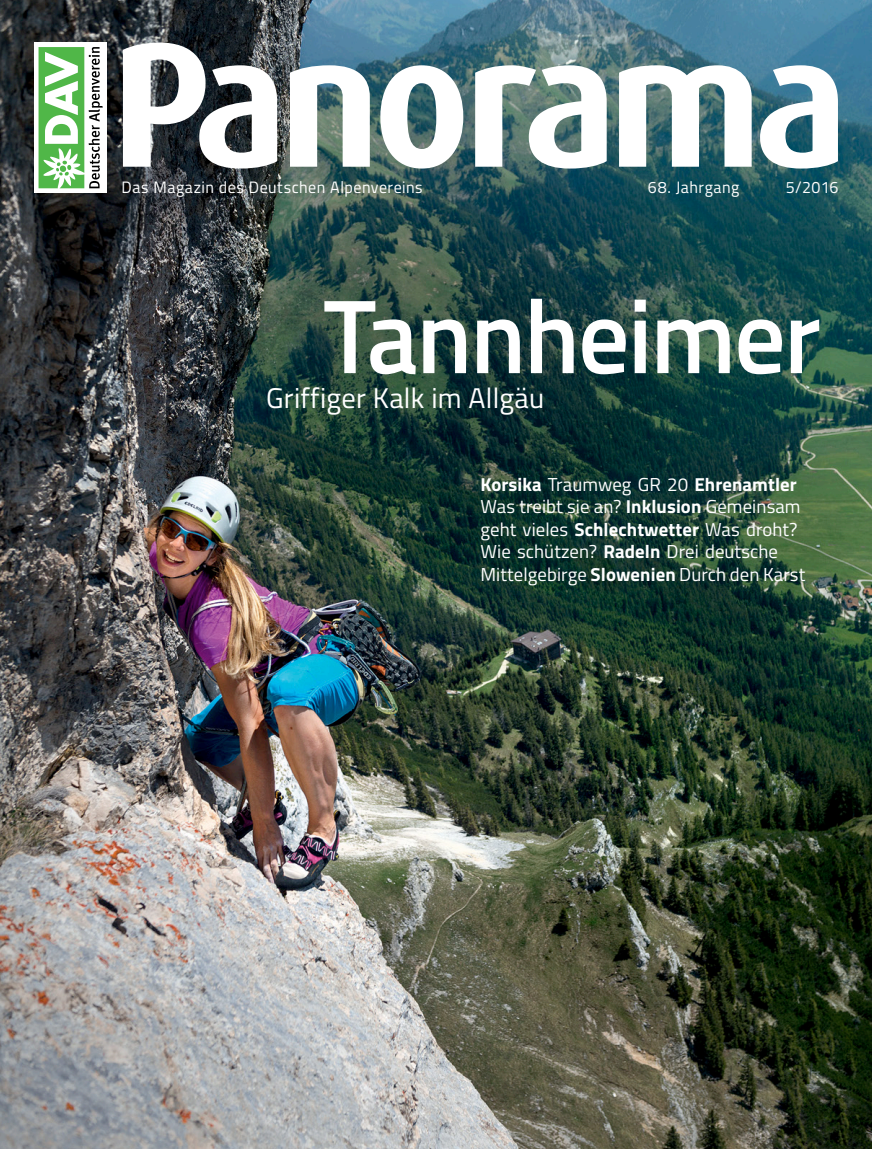
<style>
.page{position:relative;width:872px;height:1149px;background:#fff}
.page>*{position:absolute;margin:0;border:0;box-sizing:border-box;transform-origin:0 0}
.t1{font:600 105px "Titillium";letter-spacing:-.02em;color:#fff}
.t2{font:28.5px "Titillium";letter-spacing:.01em;color:#fff}
.t3{font:18.75px/22.5px "Titillium";letter-spacing:.005em;color:#fff}
.t4{font:16.5px "Titillium";letter-spacing:.03em;color:#fff}
.s1{font-weight:700}
</style>
<div class="page">
<img style="left:0;top:0;width:872px;height:1148px">
<svg style="left:123px;top:43px;width:715px;height:125px"></svg>
<div style="left:34px;top:43px;width:72px;height:150px;background:#fff"></div>
<svg style="left:39px;top:47px;width:64px;height:141px"></svg>
<p class="t4" style="left:122px;top:175px;width:302px">Das Magazin des Deutschen Alpenvereins</p>
<p class="t4" style="left:648px;top:175px;width:93px">68. Jahrgang</p>
<p class="t4" style="left:786px;top:175px;width:54px">5/2016</p>
<h1 class="t1" style="left:323px;top:257px;width:499px">Tannheimer</h1>
<h2 class="t2" style="left:266px;top:377px;width:280px">Griffiger Kalk im Allgäu</h2>
<p class="t3" style="left:480px;top:472px;width:326px"><span class="s1">Korsika</span> Traumweg GR 20 <span class="s1">Ehrenamtler </span>Was treibt sie an? <span class="s1">Inklusion</span> Gemeinsam geht vieles <span class="s1">Schlechtwetter</span> Was droht?<br>Wie schützen? <span class="s1">Radeln</span> Drei deutsche Mittelgebirge <span class="s1">Slowenien</span> Durch den Karst</p>
</div>
